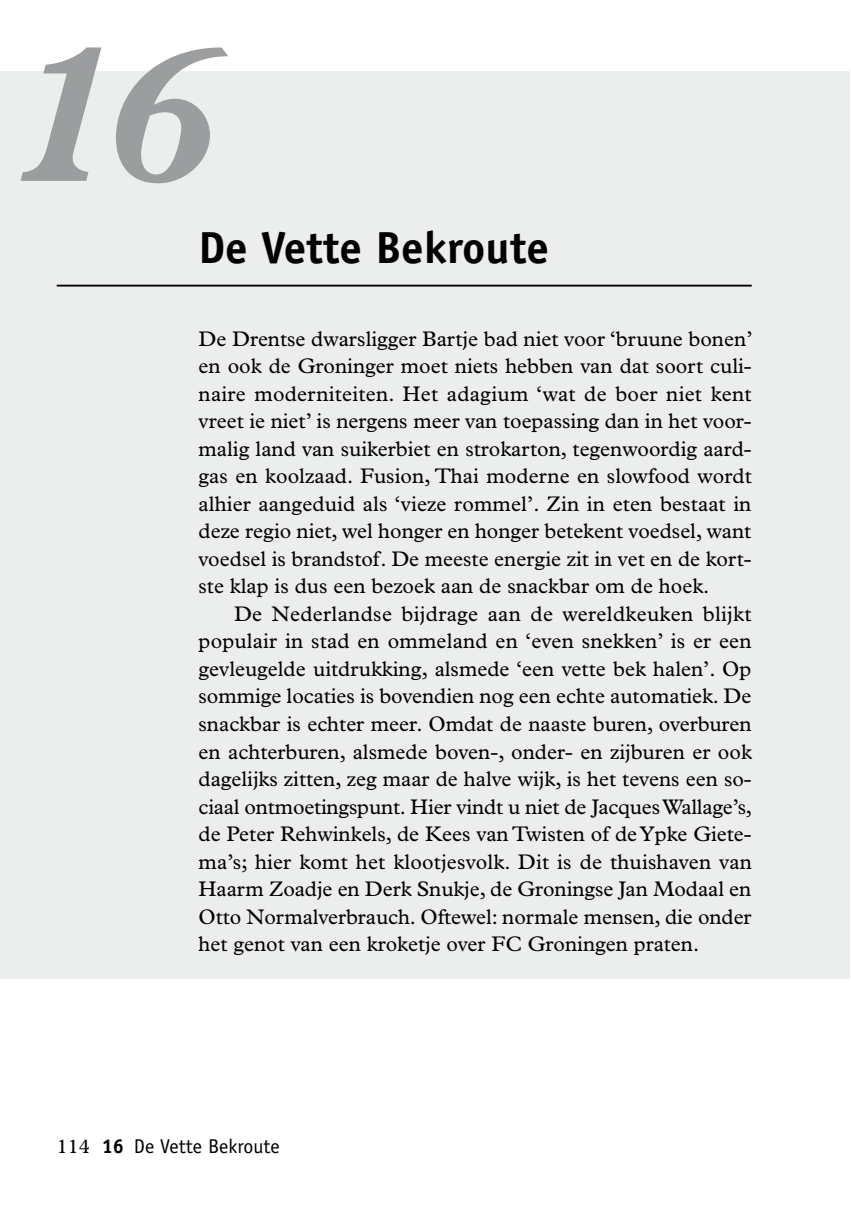
<style>
.page{position:relative;width:851px;height:1205px;background:#fff}
.page>*{position:absolute;margin:0;border:0;box-sizing:border-box;transform-origin:0 0}
.t1{font:italic 700 200px "Plantin Std";color:#9c9d9f}
.t2{font:700 45px "Officina Sans Std";color:#000}
.t3{font:21.25px/27.5px "Plantin Std";color:#000;text-align:justify}
.t4{font:20px "Officina Sans Std";color:#000}
.s1{font-family:"Plantin Std"}
.s2{font-weight:700}
</style>
<div class="page">
<div style="left:0;top:71px;width:849px;height:907px;background:#eceded"></div>
<hr style="left:57px;top:285px;width:694px;height:2px;background:#000">
<h1 class="t1" style="left:7px;top:-7px;width:207px">16</h1>
<h2 class="t2" style="left:198px;top:220px;width:352px">De Vette Bekroute</h2>
<p class="t3" style="left:198px;top:325px;width:555px">De Drentse dwarsligger Bartje bad niet voor ‘bruune bonen’ en ook de Groninger moet niets hebben van dat soort culi&shy;naire moderniteiten. Het adagium ‘wat de boer niet kent vreet ie niet’ is nergens meer van toepassing dan in het voor&shy;malig land van suikerbiet en strokarton, tegenwoordig aard&shy;gas en koolzaad. Fusion, Thai moderne en slowfood wordt alhier aangeduid als ‘vieze rommel’. Zin in eten bestaat in deze regio niet, wel honger en honger betekent voedsel, want voedsel is brandstof. De meeste energie zit in vet en de kort&shy;ste klap is dus een bezoek aan de snackbar om de hoek.</p>
<p class="t3" style="left:198px;top:600px;width:555px;text-indent:35px">De Nederlandse bijdrage aan de wereldkeuken blijkt populair in stad en ommeland en ‘even snekken’ is er een gevleugelde uitdrukking, alsmede ‘een vette bek halen’. Op sommige locaties is bovendien nog een echte automatiek. De snackbar is echter meer. Omdat de naaste buren, overburen en achterburen, alsmede boven-, onder- en zijburen er ook dagelijks zitten, zeg maar de halve wijk, is het tevens een so&shy;ciaal ontmoetingspunt. Hier vindt u niet de Jacques Wallage’s, de Peter Rehwinkels, de Kees van Twisten of de Ypke Giete&shy;ma’s; hier komt het klootjesvolk. Dit is de thuishaven van Haarm Zoadje en Derk Snukje, de Groningse Jan Modaal en Otto Normalverbrauch. Oftewel: normale mensen, die onder het genot van een kroketje over FC Groningen praten.</p>
<p class="t4" style="left:57px;top:1134px;width:224px"><span class="s1">114</span> <span class="s2">16</span> De Vette Bekroute</p>
</div>
